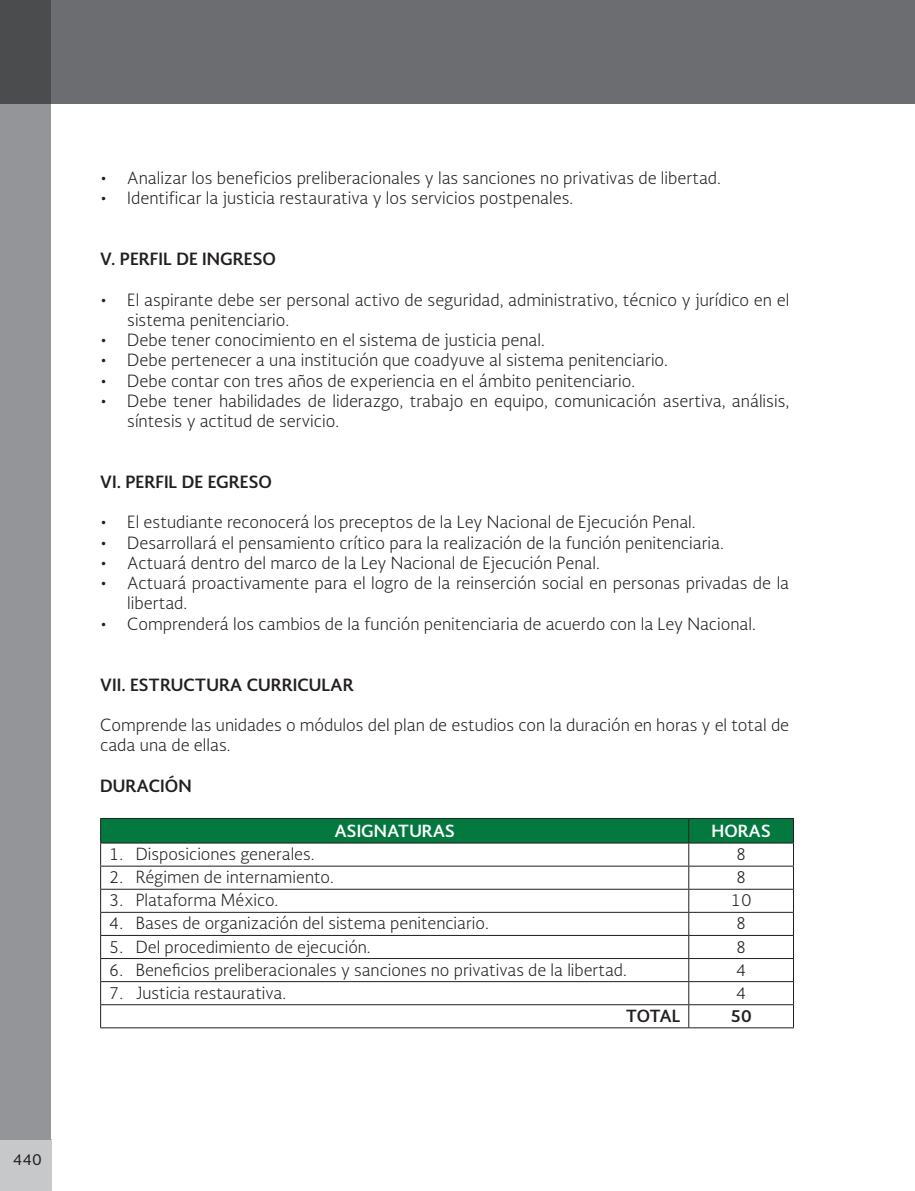
<style>
.page{position:relative;width:915px;height:1191px;background:#fff}
.page>*{position:absolute;margin:0;border:0;box-sizing:border-box;transform-origin:0 0}
.t1{font:300 16.5px/20.2px "Soberana Sans";color:#231f20}
.t2{font:700 16.5px "Soberana Sans";color:#231f20}
.t3{font:300 16.35px "Soberana Sans";color:#231f20}
.t4{font:700 16.35px "Soberana Sans";color:#fff}
.t5{font:700 16.35px "Soberana Sans";letter-spacing:-.035em;color:#231f20}
.t6{font:15px "Soberana Sans";color:#231f20}
</style>
<div class="page">
<div style="left:0;top:1140px;width:51px;height:51px;background:#c7c8ca"></div>
<div style="left:0;top:103px;width:50px;height:1037px;background:#939598"></div>
<div style="left:50px;top:0;width:864px;height:103px;background:#6c6d70"></div>
<div style="left:0;top:0;width:50px;height:103px;background:#4b4c4d"></div>
<svg style="left:100px;top:818px;width:693px;height:209px"></svg>
<hr style="left:100px;top:1027px;width:693px;height:1px;background:#231f20">
<p class="t6" style="left:13px;top:1153px;width:31px">440</p>
<p class="t1" style="left:100px;top:169px;width:622px">• Analizar los beneficios preliberacionales y las sanciones no privativas de libertad.</p>
<p class="t1" style="left:100px;top:190px;width:474px">• Identificar la justicia restaurativa y los servicios postpenales.</p>
<p class="t2" style="left:100px;top:252px;width:177px">V. PERFIL DE INGRESO</p>
<p class="t1" style="left:127px;top:291px;width:663px;text-indent:-27px">• El aspirante debe ser personal activo de seguridad, administrativo, técnico y jurídico en el sistema penitenciario.</p>
<p class="t1" style="left:100px;top:331px;width:446px">• Debe tener conocimiento en el sistema de justicia penal.</p>
<p class="t1" style="left:100px;top:352px;width:569px">• Debe pertenecer a una institución que coadyuve al sistema penitenciario.</p>
<p class="t1" style="left:100px;top:372px;width:536px">• Debe contar con tres años de experiencia en el ámbito penitenciario.</p>
<p class="t1" style="left:127px;top:392px;width:663px;text-indent:-27px">• Debe tener habilidades de liderazgo, trabajo en equipo, comunicación asertiva, análisis, síntesis y actitud de servicio.</p>
<p class="t2" style="left:100px;top:475px;width:173px">VI. PERFIL DE EGRESO</p>
<p class="t1" style="left:100px;top:514px;width:596px">• El estudiante reconocerá los preceptos de la Ley Nacional de Ejecución Penal.</p>
<p class="t1" style="left:100px;top:534px;width:625px">• Desarrollará el pensamiento crítico para la realización de la función penitenciaria.</p>
<p class="t1" style="left:100px;top:554px;width:501px">• Actuará dentro del marco de la Ley Nacional de Ejecución Penal.</p>
<p class="t1" style="left:127px;top:574px;width:663px;text-indent:-27px">• Actuará proactivamente para el logro de la reinserción social en personas privadas de la libertad.</p>
<p class="t1" style="left:100px;top:615px;width:657px">• Comprenderá los cambios de la función penitenciaria de acuerdo con la Ley Nacional.</p>
<p class="t2" style="left:100px;top:677px;width:255px">VII. ESTRUCTURA CURRICULAR</p>
<p class="t1" style="left:100px;top:716px;width:690px">Comprende las unidades o módulos del plan de estudios con la duración en horas y el total de cada una de ellas.</p>
<p class="t2" style="left:100px;top:779px;width:93px">DURACIÓN</p>
<p class="t4" style="left:334px;top:824px;width:122px">ASIGNATURAS</p>
<p class="t4" style="left:711px;top:824px;width:61px">HORAS</p>
<p class="t3" style="left:109px;top:847px;width:207px">1. Disposiciones generales.</p>
<p class="t3" style="left:735px;top:847px;width:12px">8</p>
<p class="t3" style="left:109px;top:870px;width:226px">2. Régimen de internamiento.</p>
<p class="t3" style="left:735px;top:870px;width:12px">8</p>
<p class="t3" style="left:109px;top:893px;width:171px">3. Plataforma México.</p>
<p class="t3" style="left:730px;top:893px;width:23px">10</p>
<p class="t3" style="left:109px;top:916px;width:381px">4. Bases de organización del sistema penitenciario.</p>
<p class="t3" style="left:735px;top:916px;width:12px">8</p>
<p class="t3" style="left:109px;top:939px;width:263px">5. Del procedimiento de ejecución.</p>
<p class="t3" style="left:735px;top:939px;width:12px">8</p>
<p class="t3" style="left:109px;top:963px;width:519px">6. Beneficios preliberacionales y sanciones no privativas de la libertad.</p>
<p class="t3" style="left:735px;top:963px;width:12px">4</p>
<p class="t3" style="left:109px;top:986px;width:179px">7. Justicia restaurativa.</p>
<p class="t3" style="left:735px;top:986px;width:12px">4</p>
<p class="t5" style="left:625px;top:1009px;width:56px">TOTAL</p>
<p class="t5" style="left:730px;top:1009px;width:23px">50</p>
</div>
